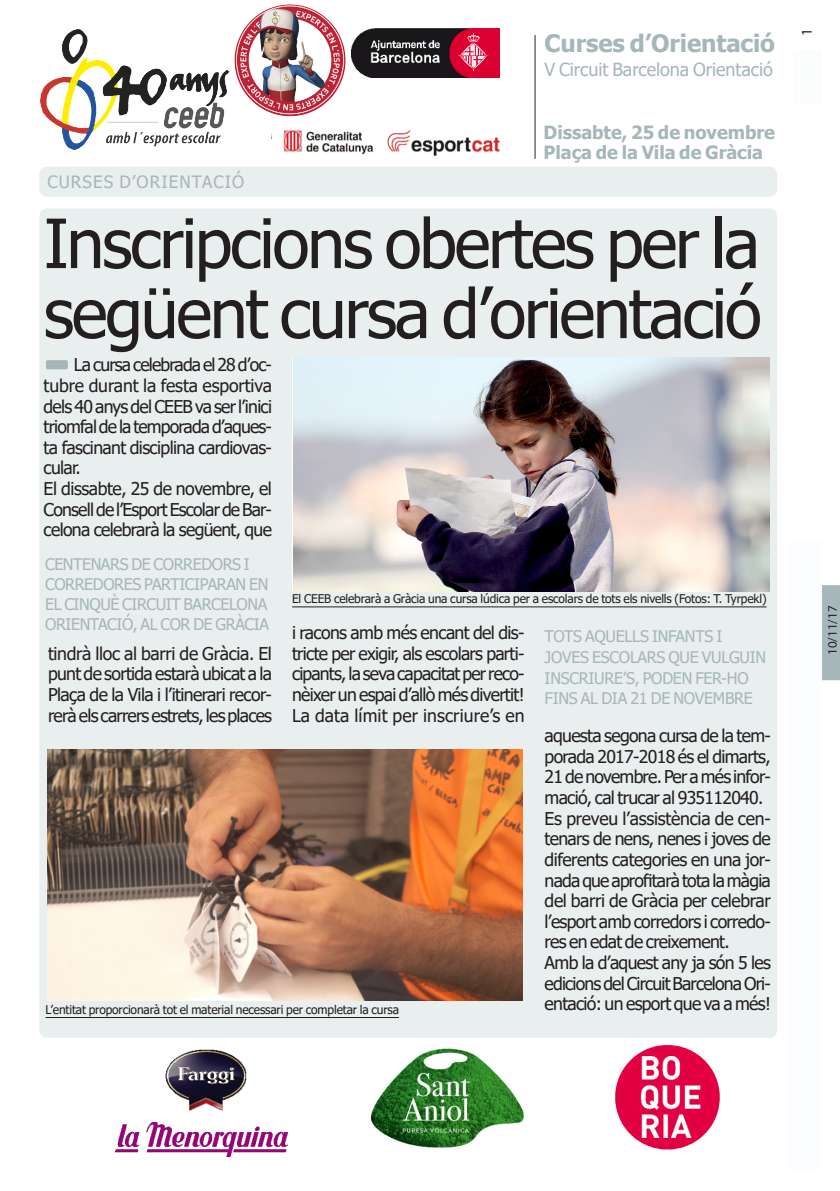
<style>
.page{position:relative;width:840px;height:1191px;background:#fff}
.page>*{position:absolute;margin:0;border:0;box-sizing:border-box;transform-origin:0 0}
.totc_TITULAR-noti-31{font:68px/70px "Tahoma";letter-spacing:-.035em;color:#231f20}
.t1{font:700 24px "Tahoma";letter-spacing:-.005em;color:#a5b7b9}
.t2{font:700 18.2px "Tahoma";letter-spacing:-.005em;color:#a5b7b9}
.t3{font:18px "Tahoma";letter-spacing:-.005em;color:#a5b7b9}
.totc_TEXT_BASE{font:17.6px/20.6px "Tahoma";letter-spacing:-.04em;color:#231f20;text-align:justify}
.totc_TEXT_BASE-2{font:17.6px "Tahoma";letter-spacing:.005em;color:#231f20}
.totc_EPÍGRAF{font:17px "Tahoma";letter-spacing:.065em;color:#a5b7b9}
.totc_EPÍGRAF-2{font:16px/20px "Tahoma";letter-spacing:-.025em;color:#a5b7b9}
.t4{font:15px "Myriad Pro";color:#231f20}
.totc_FRASE_noti-càrr{font:13px "Myriad Pro";color:#231f20}
.totc_PEU_FOTO{font:12px "Tahoma";letter-spacing:-.015em;color:#231f20}
</style>
<div class="page">
<div style="left:822px;top:585px;width:17px;height:95px;background:#a5b7b9"></div>
<div style="left:39px;top:208px;width:737px;height:829px;background:#e9eeef;border-radius:8px"></div>
<div style="left:39px;top:167px;width:737px;height:30px;background:#e9eeef;border-radius:8px"></div>
<img style="left:293px;top:357px;width:476px;height:234px">
<hr style="left:292px;top:606px;width:474px;height:1px;background:#231f20">
<hr style="left:534px;top:35px;width:1px;height:124px;background:#231f20">
<div style="left:787px;top:540px;width:34px;height:629px;background:#fbfdfe"></div>
<div style="left:793px;top:50px;width:28px;height:54px;background:#fbfdfc"></div>
<img style="left:358px;top:28px;width:141px;height:50px">
<img style="left:615px;top:1044px;width:105px;height:106px">
<img style="left:283px;top:130px;width:217px;height:26px">
<img style="left:47px;top:749px;width:475px;height:251px">
<hr style="left:45px;top:1017px;width:354px;height:1px;background:#231f20">
<div style="left:46px;top:360px;width:22px;height:9px;background:#a5b7b9;border-radius:2px"></div>
<img style="left:228px;top:4px;width:130px;height:113px">
<img style="left:370px;top:1048px;width:154px;height:100px">
<img style="left:115px;top:1049px;width:172px;height:107px">
<img style="left:41px;top:29px;width:187px;height:121px">
<p class="t1" style="left:544px;top:27px;width:232px">Curses d’Orientació</p>
<p class="t3" style="left:544px;top:58px;width:229px">V Circuit Barcelona Orientació</p>
<p class="totc_EPÍGRAF" style="left:47px;top:170px;width:198px">CURSES D’ORIENTACIÓ</p>
<p class="t2" style="left:543px;top:119px;width:233px">Dissabte, 25 de novembre</p>
<p class="t2" style="left:543px;top:140px;width:221px">Plaça de la Vila de Gràcia</p>
<p class="totc_TITULAR-noti-31" style="left:44px;top:212px;width:719px">Inscripcions obertes per la següent cursa d’orientació</p>
<p class="totc_TEXT_BASE" style="left:44px;top:355px;width:230px;text-indent:30px">La cursa celebrada el 28 d’oc&shy;tubre durant la festa esportiva dels 40 anys del CEEB va ser l’inici triomfal de la temporada d’aques&shy;ta fascinant disciplina cardiovas&shy;cular.</p>
<p class="totc_TEXT_BASE" style="left:44px;top:479px;width:230px">El dissabte, 25 de novembre, el Consell de l’Esport Escolar de Bar&shy;celona celebrarà la següent, que</p>
<p class="totc_EPÍGRAF-2" style="left:45px;top:555px;width:225px">CENTENARS DE CORREDORS I<br>CORREDORES PARTICIPARAN EN<br>EL CINQUÈ CIRCUIT BARCELONA<br>ORIENTACIÓ, AL COR DE GRÀCIA</p>
<p class="totc_TEXT_BASE" style="left:48px;top:644px;width:225px">tindrà lloc al barri de Gràcia. El punt de sortida estarà ubicat a la Plaça de la Vila i l’itinerari recor&shy;rerà els carrers estrets, les places</p>
<p class="totc_PEU_FOTO" style="left:292px;top:590px;width:476px">El CEEB celebrarà a Gràcia una cursa lúdica per a escolars de tots els nivells (Fotos: T. Tyrpekl)</p>
<p class="totc_TEXT_BASE" style="left:292px;top:623px;width:234px">i racons amb més encant del dis&shy;tricte per exigir, als escolars parti&shy;cipants, la seva capacitat per reco&shy;nèixer un espai d’allò més divertit!</p>
<p class="totc_TEXT_BASE-2" style="left:292px;top:703px;width:234px">La data límit per inscriure’s en</p>
<p class="totc_EPÍGRAF-2" style="left:544px;top:627px;width:223px;line-height:20.6px">TOTS AQUELLS INFANTS I<br>JOVES ESCOLARS QUE VULGUIN<br>INSCRIURE’S, PODEN FER-HO<br>FINS AL DIA 21 DE NOVEMBRE</p>
<p class="totc_PEU_FOTO" style="left:45px;top:1001px;width:355px">L’entitat proporcionarà tot el material necessari per completar la cursa</p>
<p class="totc_TEXT_BASE" style="left:544px;top:726px;width:227px">aquesta segona cursa de la tem&shy;porada 2017-2018 és el dimarts, 21 de novembre. Per a més infor&shy;mació, cal trucar al 935112040.</p>
<p class="totc_TEXT_BASE" style="left:544px;top:809px;width:227px">Es preveu l’assistència de cen&shy;tenars de nens, nenes i joves de diferents categories en una jor&shy;nada que aprofitarà tota la màgia del barri de Gràcia per celebrar l’esport amb corredors i corredo&shy;res en edat de creixement.</p>
<p class="totc_TEXT_BASE" style="left:544px;top:953px;width:228px">Amb la d’aquest any ja són 5 les edicions del Circuit Barcelona Ori&shy;entació: un esport que va a més!</p>
<p class="t4" style="left:797px;top:36px;width:9px;rotate:-90deg">1</p>
<p class="totc_FRASE_noti-càrr" style="left:824px;top:655px;width:51px;rotate:-90deg">10/11/17</p>
</div>
